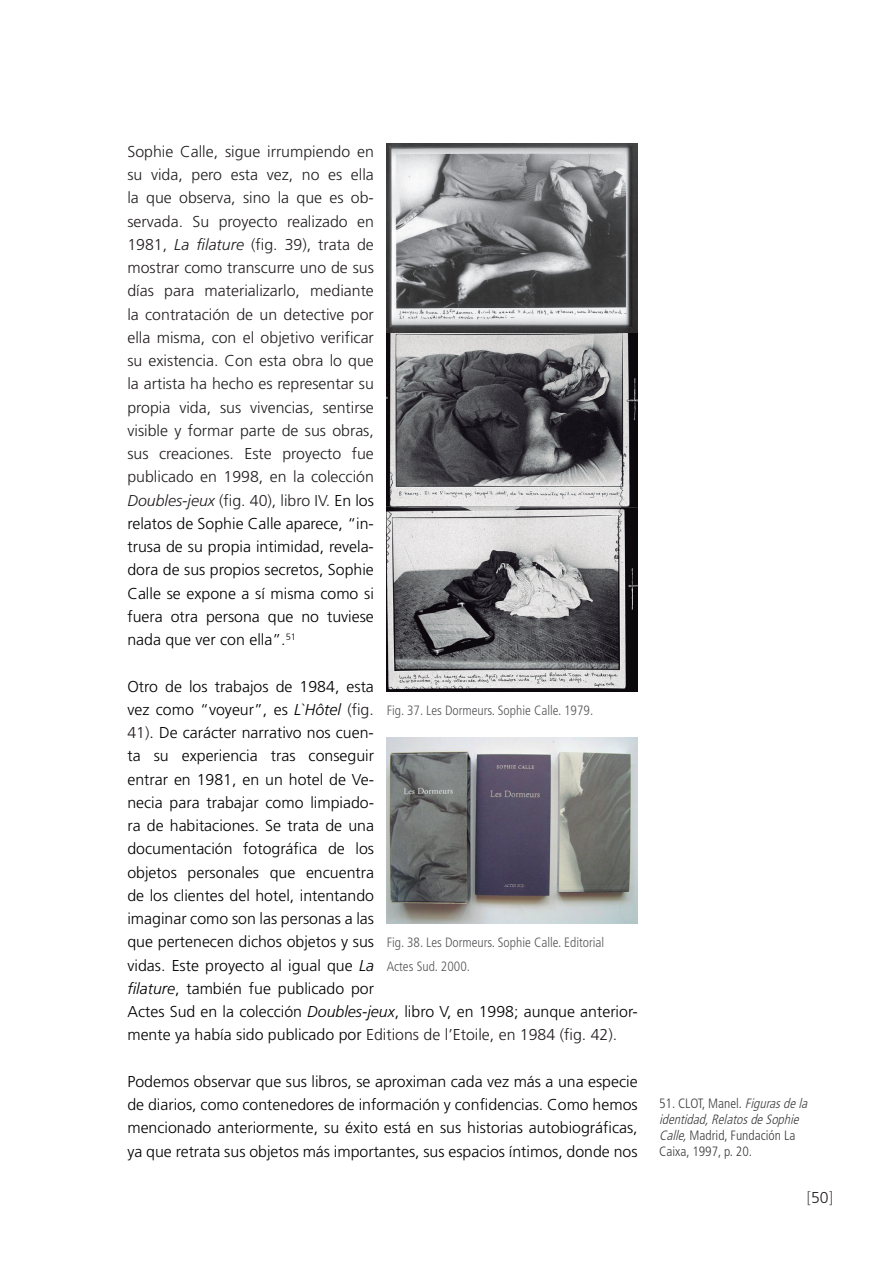
<style>
.page{position:relative;width:893px;height:1263px;background:#fff}
.page>*{position:absolute;margin:0;border:0;box-sizing:border-box;transform-origin:0 0}
.t1{font:300 15.75px/23.2px "Frutiger";color:#000}
.t2{font:300 15.75px/23.2px "Frutiger";color:#231f20;text-align:justify}
.t3{font:300 15.75px "Frutiger";color:#57585a}
.t4{font:300 condensed 13.5px/23.2px "Frutiger";color:#57585a}
.t5{font:300 condensed 13.5px/16.2px "Frutiger";color:#3e3e3f}
.s1{font-style:italic}
.s2{color:#000}
.s3{color:#231f20}
</style>
<div class="page">
<img style="left:387px;top:332px;width:251px;height:360px">
<img style="left:387px;top:143px;width:251px;height:189px">
<img style="left:387px;top:738px;width:251px;height:186px">
<p class="t2" style="left:127px;top:140px;width:248px">Sophie Calle, sigue irrumpiendo en su vida, pero esta vez, no es ella la que observa, sino la que es ob&shy;servada. Su proyecto realizado en 1981, <span class="s1">La filature</span> (fig. 39), trata de mostrar como transcurre uno de sus días para materializarlo, mediante la contratación de un detective por ella misma, con el objetivo verificar su existencia. Con esta obra lo que la artista ha hecho es representar su propia vida, sus vivencias, sentirse visible y formar parte de sus obras, sus creaciones. Este proyecto fue publicado en 1998, en la colección <span class="s1">Doubles-jeux</span> (fig. 40), libro IV. <span class="s2">En los relatos de Sophie Calle aparece, “in&shy;trusa de su propia intimidad, revela&shy;dora de sus propios secretos, Sophie Calle se expone a sí misma como si fuera otra persona que no tuviese nada que ver con ella”.</span><sup>51</sup></p>
<p class="t1" style="left:127px;top:675px;width:512px">Otro de los trabajos de 1984, esta<br>vez como “voyeur”, es <span class="s1">L`Hôtel</span> <span class="s3">(fig.<br>41)</span>. De carácter narrativo nos cuen-<br>ta su experiencia tras conseguir<br>entrar en 1981, en un hotel de Ve-<br>necia para trabajar como limpiado-<br>ra de habitaciones. Se trata de una<br>documentación fotográfica de los<br>objetos personales que encuentra<br>de los clientes del hotel, intentando<br>imaginar como son las personas a las<br>que pertenecen dichos objetos y sus<br>vidas. Este proyecto al igual que <span class="s1">La<br>filature</span>, también fue publicado por<br>Actes Sud en la colección <span class="s1">Doubles-jeux</span>, libro V, en 1998; aunque anterior&shy;mente ya había sido publicado por <span class="s3">Editions de l’Etoile, en 1984 (fig. 42).</span></p>
<p class="t1" style="left:127px;top:1070px;width:512px;text-align:justify">Podemos observar que sus libros, se aproximan cada vez más a una especie de diarios, como contenedores de información y confidencias. Como hemos mencionado anteriormente, su éxito está en sus historias autobiográficas, ya que retrata sus objetos más importantes, sus espacios íntimos, donde nos</p>
<p class="t4" style="left:387px;top:699px;width:208px">Fig. 37. Les Dormeurs. Sophie Calle. 1979.</p>
<p class="t4" style="left:387px;top:931px;width:219px">Fig. 38. Les Dormeurs. Sophie Calle. Editorial<br>Actes Sud. 2000.</p>
<p class="t5" style="left:659px;top:1095px;width:153px">51. CLOT, Manel. <span class="s1">Figurasdela identidad,RelatosdeSophie<br>Calle,</span>Madrid, Fundación La<br>Caixa, 1997, p. 20.</p>
<p class="t3" style="left:807px;top:1189px;width:28px">[<span class="s3">50</span>]</p>
</div>
